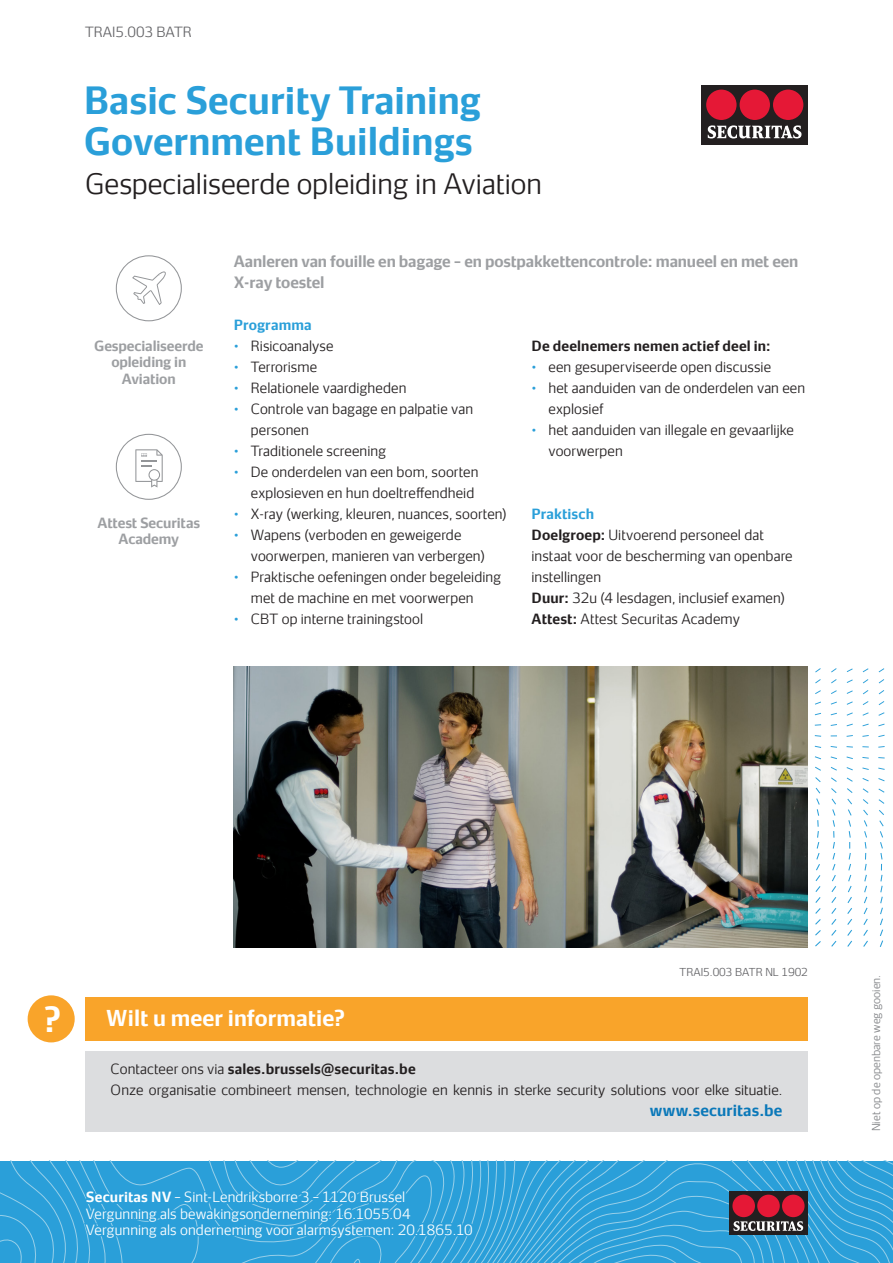
<style>
.page{position:relative;width:893px;height:1263px;background:#fff}
.page>*{position:absolute;margin:0;border:0;box-sizing:border-box;transform-origin:0 0}
.PS_Title_1{font:700 36px/40.5px "Securitas Sans TT";color:#2a9fd9}
.t1{font:700 33.15px "Securitas Sans TT";color:#fff}
.PS_Subtitle_1{font:27px "Securitas Sans TT";color:#231f20}
.t2{font:700 21px "Securitas Sans TT";color:#fff}
.PS_Preamble_Gray{font:700 15px/21px "Securitas Sans TT";letter-spacing:-.01em;color:#9d9fa2}
.t3{font:700 15px "Securitas Sans TT";letter-spacing:.005em;color:#0a78b9}
.PS_Body{font:13.5px/21px "Securitas Sans TT";letter-spacing:.01em;color:#231f20}
.t4{font:13.5px/16.2px "Securitas Sans TT";letter-spacing:.005em;color:#fff}
.PS_Icon{font:700 13.5px/16.2px "Securitas Sans TT";letter-spacing:-.01em;color:#9d9fa2;text-align:center}
.PS_Body_Bold_Black{font:700 13.5px "Securitas Sans TT";letter-spacing:.01em;color:#231f20}
.PS_Body_Bold_Blue{font:700 13.5px "Securitas Sans TT";letter-spacing:.01em;color:#2a9fd9}
.PS_CODE_Top_p1{font:13.5px "Securitas Sans TT";color:#636366}
.t5{font:10.5px "Securitas Sans TT";color:#808285}
.PS_CODE_Bottom_p1{font:10.5px "Securitas Sans TT";color:#636366}
.s1{font-weight:700;color:#2a9fd9}
.s2{font-weight:700}
</style>
<div class="page">
<div style="left:702px;top:85px;width:106px;height:59px;background:#231f20"></div>
<div style="left:706px;top:90px;width:31px;height:30px;background:#e51836;border-radius:50%"></div>
<div style="left:773px;top:90px;width:30px;height:30px;background:#e51836;border-radius:50%"></div>
<div style="left:740px;top:90px;width:30px;height:30px;background:#e51836;border-radius:50%"></div>
<svg style="left:708px;top:125px;width:93px;height:13px"></svg>
<svg style="left:0;top:1161px;width:893px;height:102px;background:#32a2da"></svg>
<div style="left:85px;top:997px;width:723px;height:44px;background:#f9a42a"></div>
<div style="left:86px;top:1051px;width:722px;height:80px;background:#dcdddf"></div>
<div style="left:28px;top:995px;width:47px;height:47px;background:#f9a42a;border-radius:50%"></div>
<svg style="left:82px;top:1161px;width:746px;height:102px;background:#359dd2"></svg>
<svg style="left:878px;top:746px;width:7px;height:2px"></svg>
<svg style="left:878px;top:778px;width:7px;height:3px"></svg>
<svg style="left:878px;top:712px;width:6px;height:4px"></svg>
<svg style="left:878px;top:788px;width:6px;height:5px"></svg>
<svg style="left:879px;top:799px;width:5px;height:5px"></svg>
<svg style="left:879px;top:810px;width:5px;height:137px"></svg>
<svg style="left:862px;top:757px;width:7px;height:2px"></svg>
<svg style="left:862px;top:767px;width:7px;height:3px"></svg>
<svg style="left:862px;top:735px;width:7px;height:2px"></svg>
<svg style="left:862px;top:778px;width:7px;height:3px"></svg>
<svg style="left:862px;top:712px;width:7px;height:4px"></svg>
<svg style="left:863px;top:799px;width:5px;height:5px"></svg>
<svg style="left:863px;top:810px;width:5px;height:137px"></svg>
<svg style="left:846px;top:756px;width:7px;height:3px"></svg>
<svg style="left:846px;top:735px;width:7px;height:2px"></svg>
<svg style="left:847px;top:712px;width:6px;height:4px"></svg>
<svg style="left:847px;top:701px;width:6px;height:4px"></svg>
<svg style="left:847px;top:690px;width:6px;height:4px"></svg>
<svg style="left:847px;top:679px;width:6px;height:4px"></svg>
<svg style="left:847px;top:778px;width:6px;height:4px"></svg>
<svg style="left:847px;top:668px;width:6px;height:4px"></svg>
<svg style="left:847px;top:788px;width:5px;height:5px"></svg>
<svg style="left:847px;top:799px;width:5px;height:148px"></svg>
<svg style="left:831px;top:746px;width:6px;height:2px"></svg>
<svg style="left:831px;top:724px;width:6px;height:2px"></svg>
<svg style="left:831px;top:767px;width:6px;height:4px"></svg>
<svg style="left:831px;top:690px;width:6px;height:4px"></svg>
<svg style="left:831px;top:777px;width:6px;height:5px"></svg>
<svg style="left:831px;top:679px;width:6px;height:4px"></svg>
<svg style="left:831px;top:668px;width:6px;height:4px"></svg>
<svg style="left:831px;top:788px;width:5px;height:5px"></svg>
<svg style="left:831px;top:799px;width:5px;height:148px"></svg>
<svg style="left:815px;top:735px;width:6px;height:2px"></svg>
<svg style="left:815px;top:724px;width:6px;height:2px"></svg>
<svg style="left:815px;top:701px;width:6px;height:4px"></svg>
<svg style="left:815px;top:767px;width:6px;height:4px"></svg>
<svg style="left:815px;top:690px;width:6px;height:4px"></svg>
<svg style="left:815px;top:941px;width:6px;height:5px"></svg>
<svg style="left:815px;top:679px;width:6px;height:4px"></svg>
<svg style="left:815px;top:668px;width:6px;height:4px"></svg>
<svg style="left:815px;top:777px;width:6px;height:5px"></svg>
<svg style="left:815px;top:788px;width:6px;height:147px"></svg>
<img style="left:234px;top:666px;width:574px;height:281px">
<svg style="left:116px;top:255px;width:66px;height:66px"></svg>
<svg style="left:116px;top:434px;width:66px;height:66px"></svg>
<p class="PS_CODE_Top_p1" style="left:85px;top:20px;width:108px">TRAI5.003 BATR</p>
<p class="PS_Title_1" style="left:84px;top:76px;width:399px">Basic Security Training<br>Government Buildings</p>
<p class="PS_Subtitle_1" style="left:85px;top:161px;width:458px">Gespecialiseerde opleiding in Aviation</p>
<p class="PS_Icon" style="left:94px;top:336px;width:111px">Gespecialiseerde opleiding in<br>Aviation</p>
<p class="PS_Icon" style="left:97px;top:513px;width:104px">Attest Securitas<br>Academy</p>
<p class="PS_Preamble_Gray" style="left:234px;top:249px;width:566px">Aanleren van fouille en bagage – en postpakkettencontrole: manueel en met een<br>X-ray toestel</p>
<p class="PS_Body_Bold_Blue" style="left:234px;top:313px;width:79px">Programma</p>
<p class="PS_Body" style="left:234px;top:334px;width:101px"><span class="s1">•</span> Risicoanalyse</p>
<p class="PS_Body" style="left:234px;top:355px;width:85px"><span class="s1">•</span> Terrorisme</p>
<p class="PS_Body" style="left:234px;top:376px;width:174px"><span class="s1">•</span> Relationele vaardigheden</p>
<p class="PS_Body" style="left:251px;top:397px;width:224px;text-indent:-17px"><span class="s1">•</span> Controle van bagage en palpatie van personen</p>
<p class="PS_Body" style="left:234px;top:439px;width:154px"><span class="s1">•</span> Traditionele screening</p>
<p class="PS_Body" style="left:251px;top:460px;width:229px;text-indent:-17px"><span class="s1">•</span> De onderdelen van een bom, soorten explosieven en hun doeltreffendheid</p>
<p class="PS_Body" style="left:234px;top:502px;width:274px"><span class="s1">•</span> X-ray (werking, kleuren, nuances, soorten)</p>
<p class="PS_Body" style="left:251px;top:523px;width:235px;text-indent:-17px"><span class="s1">•</span> Wapens (verboden en geweigerde voorwerpen, manieren van verbergen)</p>
<p class="PS_Body" style="left:251px;top:565px;width:252px;text-indent:-17px"><span class="s1">•</span> Praktische oefeningen onder begeleiding met de machine en met voorwerpen</p>
<p class="PS_Body" style="left:234px;top:607px;width:191px"><span class="s1">•</span> CBT op interne trainingstool</p>
<p class="PS_Body_Bold_Black" style="left:531px;top:334px;width:241px">De deelnemers nemen actief deel in:</p>
<p class="PS_Body" style="left:531px;top:355px;width:241px"><span class="s1">•</span> een gesuperviseerde open discussie</p>
<p class="PS_Body" style="left:549px;top:376px;width:258px;text-indent:-17px"><span class="s1">•</span> het aanduiden van de onderdelen van een explosief</p>
<p class="PS_Body" style="left:549px;top:418px;width:247px;text-indent:-17px"><span class="s1">•</span> het aanduiden van illegale en gevaarlijke voorwerpen</p>
<p class="PS_Body_Bold_Blue" style="left:531px;top:502px;width:64px">Praktisch</p>
<p class="PS_Body" style="left:531px;top:523px;width:263px"><span class="s2">Doelgroep:</span> Uitvoerend personeel dat instaat voor de bescherming van openbare instellingen</p>
<p class="PS_Body" style="left:531px;top:586px;width:255px"><span class="s2">Duur:</span> 32u (4 lesdagen, inclusief examen)</p>
<p class="PS_Body" style="left:531px;top:607px;width:210px"><span class="s2">Attest:</span> Attest Securitas Academy</p>
<h2 class="t1" style="left:44px;top:990px;width:18px">?</h2>
<p class="PS_CODE_Bottom_p1" style="left:680px;top:963px;width:130px">TRAI5.003 BATR NL 1902</p>
<h3 class="t2" style="left:106px;top:1000px;width:240px">Wilt u meer informatie?</h3>
<p class="PS_Body" style="left:111px;top:1057px;width:673px">Contacteer ons via <span class="s2">sales.brussels@securitas.be<br></span>Onze organisatie combineert mensen, technologie en kennis in sterke security solutions voor elke situatie.</p>
<p class="t3" style="left:650px;top:1097px;width:134px">www.securitas.be</p>
<p class="t4" style="left:86px;top:1188px;width:388px"><span class="s2">Securitas NV</span> – Sint-Lendriksborre 3 – 1120 Brussel<br>Vergunning als bewakingsonderneming: 16.1055.04<br>Vergunning als onderneming voor alarmsystemen: 20.1865.10</p>
<p class="t5" style="left:867px;top:1131px;width:158px;rotate:-90deg">Niet op de openbare weg gooien.</p>
</div>
